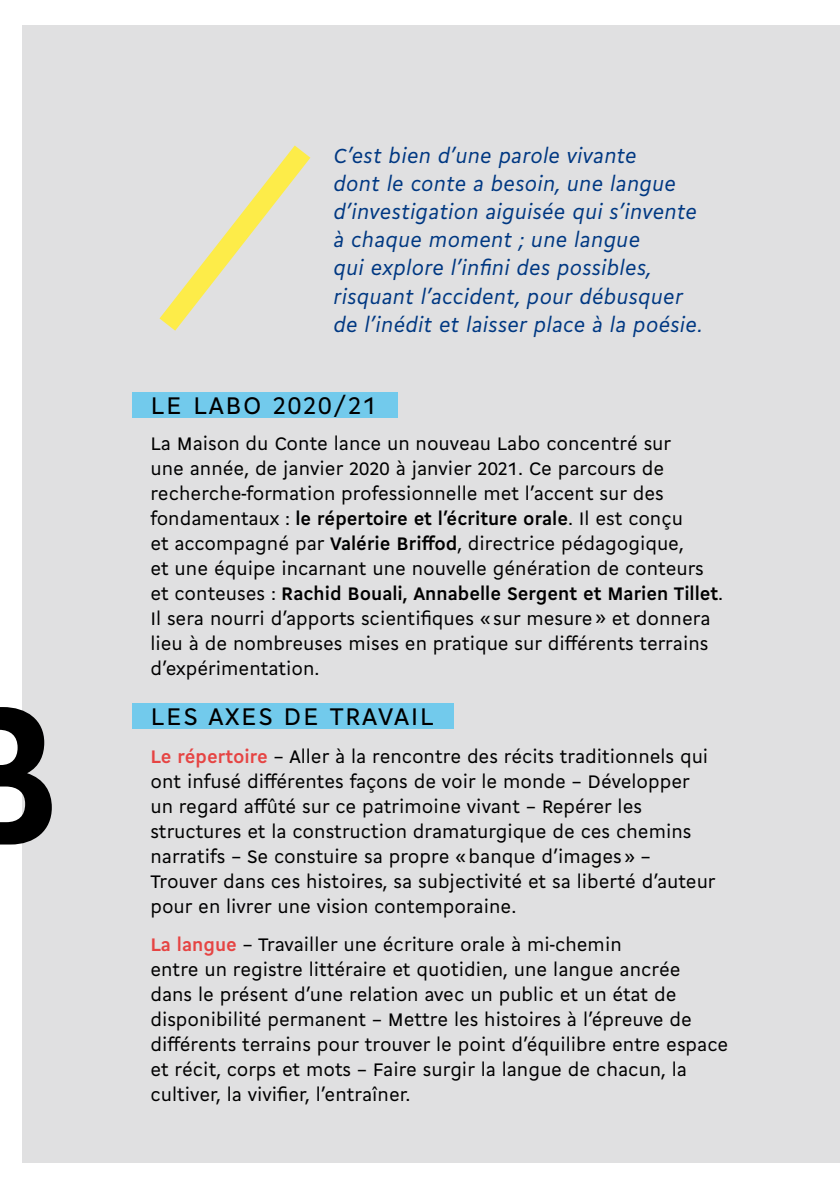
<style>
.page{position:relative;width:840px;height:1191px;background:#fff}
.page>*{position:absolute;margin:0;border:0;box-sizing:border-box;transform-origin:0 0}
.t1{font:700 214.8px "Cogito";color:#000}
.t2{font:26px "Cogito";letter-spacing:.06em;color:#000}
.t3{font:italic 22px/28px "Cogito";letter-spacing:.01em;color:#003882}
.t4{font:19.6px/25px "Cogito";color:#000}
.s1{font-weight:700}
.s2{font-weight:700;color:#e64443}
</style>
<div class="page">
<div style="left:23px;top:26px;width:816px;height:1136px;background:#e0e0e1"></div>
<div style="left:132px;top:392px;width:265px;height:25px;background:#72caec"></div>
<div style="left:132px;top:703px;width:322px;height:26px;background:#72caec"></div>
<hr style="left:839px;top:164px;width:1px;height:850px;background:#fdec49">
<svg style="left:159px;top:145px;width:151px;height:186px"></svg>
<h1 class="t1" style="left:-70px;top:621px;width:137px">B</h1>
<p class="t3" style="left:333px;top:141px;width:371px">C’est bien d’une parole vivante<br>dont le conte a besoin, une langue d’investigation aiguisée qui s’invente à chaque moment ; une langue<br>qui explore l’infini des possibles, risquant l’accident, pour débusquer de l’inédit et laisser place à la poésie.</p>
<h2 class="t2" style="left:150px;top:387px;width:228px">LE LABO 2020/21</h2>
<p class="t4" style="left:150px;top:429px;width:574px">La Maison du Conte lance un nouveau Labo concentré sur<br>une année, de janvier 2020 à janvier 2021. Ce parcours de recherche-formation professionnelle met l’accent sur des fondamentaux : <span class="s1">le répertoire et l’écriture orale</span>. Il est conçu<br>et accompagné par <span class="s1">Valérie Briffod</span>, directrice pédagogique,<br>et une équipe incarnant une nouvelle génération de conteurs et conteuses : <span class="s1">Rachid Bouali, Annabelle Sergent et Marien Tillet</span>.<br>Il sera nourri d’apports scientifiques « sur mesure » et donnera lieu à de nombreuses mises en pratique sur différents terrains d’expérimentation.</p>
<h2 class="t2" style="left:150px;top:698px;width:285px">LES AXES DE TRAVAIL</h2>
<p class="t4" style="left:150px;top:742px;width:566px"><span class="s2">Le répertoire</span> – Aller à la rencontre des récits traditionnels qui ont infusé différentes façons de voir le monde – Développer un regard affûté sur ce patrimoine vivant – Repérer les structures et la construction dramaturgique de ces chemins narratifs – Se constuire sa propre « banque d’images » – Trouver dans ces histoires, sa subjectivité et sa liberté d’auteur pour en livrer une vision contemporaine.</p>
<p class="t4" style="left:150px;top:930px;width:579px"><span class="s2">La langue</span> – Travailler une écriture orale à mi-chemin<br>entre un registre littéraire et quotidien, une langue ancrée<br>dans le présent d’une relation avec un public et un état de disponibilité permanent – Mettre les histoires à l’épreuve de différents terrains pour trouver le point d’équilibre entre espace et récit, corps et mots – Faire surgir la langue de chacun, la cultiver, la vivifier, l’entraîner.</p>
</div>
